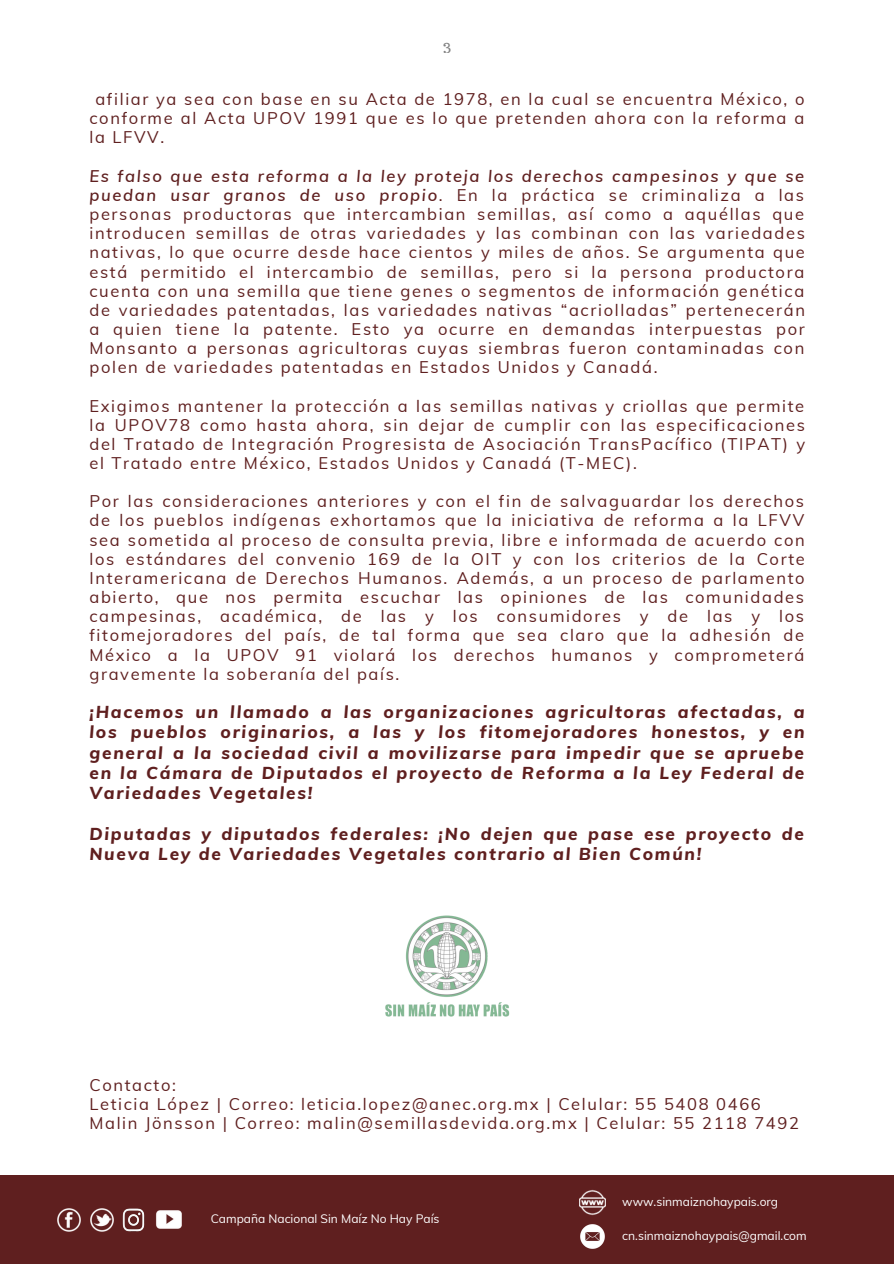
<style>
.page{position:relative;width:894px;height:1264px;background:#fff}
.page>*{position:absolute;margin:0;border:0;box-sizing:border-box;transform-origin:0 0}
.t1{font:italic 800 17.25px/20.2px "Muli";letter-spacing:.1em;color:#5f1f1f;text-align:justify}
.t2{font:16.5px/19.2px "Muli";letter-spacing:.1em;color:#5f1f1f;text-align:justify}
.t3{font:15px "Trocchi";color:#000}
.t4{font:12px "Muli";color:#fff}
.s1{font-weight:600;font-style:italic}
</style>
<div class="page">
<div style="left:0;top:1175px;width:893px;height:88px;background:#5f1f1f"></div>
<img style="left:58px;top:1208px;width:22px;height:23px">
<img style="left:91px;top:1208px;width:22px;height:23px">
<img style="left:122px;top:1208px;width:23px;height:23px">
<img style="left:156px;top:1210px;width:26px;height:19px">
<img style="left:579px;top:1189px;width:26px;height:26px">
<img style="left:580px;top:1224px;width:25px;height:25px">
<img style="left:385px;top:915px;width:125px;height:101px">
<p class="t3" style="left:443px;top:35px;width:10px">3</p>
<p class="t2" style="left:89px;top:89px;width:716px;text-indent:6px">afiliar ya sea con base en su Acta de 1978, en la cual se encuentra México, o conforme al Acta UPOV 1991 que es lo que pretenden ahora con la reforma a la LFVV.</p>
<p class="t2" style="left:89px;top:166px;width:716px"><span class="s1">Es falso que esta reforma a la ley proteja los derechos campesinos y que se puedan usar granos de uso propio</span>. En la práctica se criminaliza a las personas productoras que intercambian semillas, así como a aquéllas que introducen semillas de otras variedades y las combinan con las variedades nativas, lo que ocurre desde hace cientos y miles de años. Se argumenta que está permitido el intercambio de semillas, pero si la persona productora cuenta con una semilla que tiene genes o segmentos de información genética de variedades patentadas, las variedades nativas “acriolladas” pertenecerán a quien tiene la patente. Esto ya ocurre en demandas interpuestas por Monsanto a personas agricultoras cuyas siembras fueron contaminadas con polen de variedades patentadas en Estados Unidos y Canadá.</p>
<p class="t2" style="left:89px;top:396px;width:717px">Exigimos mantener la protección a las semillas nativas y criollas que permite la UPOV78 como hasta ahora, sin dejar de cumplir con las especificaciones del Tratado de Integración Progresista de Asociación TransPacífico (TIPAT) y el Tratado entre México, Estados Unidos y Canadá (T-MEC).</p>
<p class="t2" style="left:89px;top:491px;width:716px">Por las consideraciones anteriores y con el fin de salvaguardar los derechos de los pueblos indígenas exhortamos que la iniciativa de reforma a la LFVV sea sometida al proceso de consulta previa, libre e informada de acuerdo con los estándares del convenio 169 de la OIT y con los criterios de la Corte Interamericana de Derechos Humanos. Además, a un proceso de parlamento abierto, que nos permita escuchar las opiniones de las comunidades campesinas, académica, de las y los consumidores y de las y los fitomejoradores del país, de tal forma que sea claro que la adhesión de México a la UPOV 91 violará los derechos humanos y comprometerá gravemente la soberanía del país.</p>
<p class="t1" style="left:89px;top:701px;width:716px">¡Hacemos un llamado a las organizaciones agricultoras afectadas, a los pueblos originarios, a las y los fitomejoradores honestos, y en general a la sociedad civil a movilizarse para impedir que se apruebe en la Cámara de Diputados el proyecto de Reforma a la Ley Federal de Variedades Vegetales!</p>
<p class="t1" style="left:89px;top:823px;width:715px">Diputadas y diputados federales: ¡No dejen que pase ese proyecto de<br>Nueva Ley de Variedades Vegetales contrario al Bien Común!</p>
<p class="t2" style="left:89px;top:1075px;width:88px">Contacto:</p>
<p class="t2" style="left:89px;top:1094px;width:672px">Leticia López | Correo: leticia.lopez@anec.org.mx | Celular: 55 5408 0466</p>
<p class="t2" style="left:89px;top:1113px;width:710px">Malin Jönsson | Correo: malin@semillasdevida.org.mx | Celular: 55 2118 7492</p>
<p class="t4" style="left:211px;top:1211px;width:230px">Campaña Nacional Sin Maíz No Hay País</p>
<p class="t4" style="left:622px;top:1194px;width:157px">www.sinmaiznohaypais.org</p>
<p class="t4" style="left:622px;top:1228px;width:186px">cn.sinmaiznohaypais@gmail.com</p>
</div>
